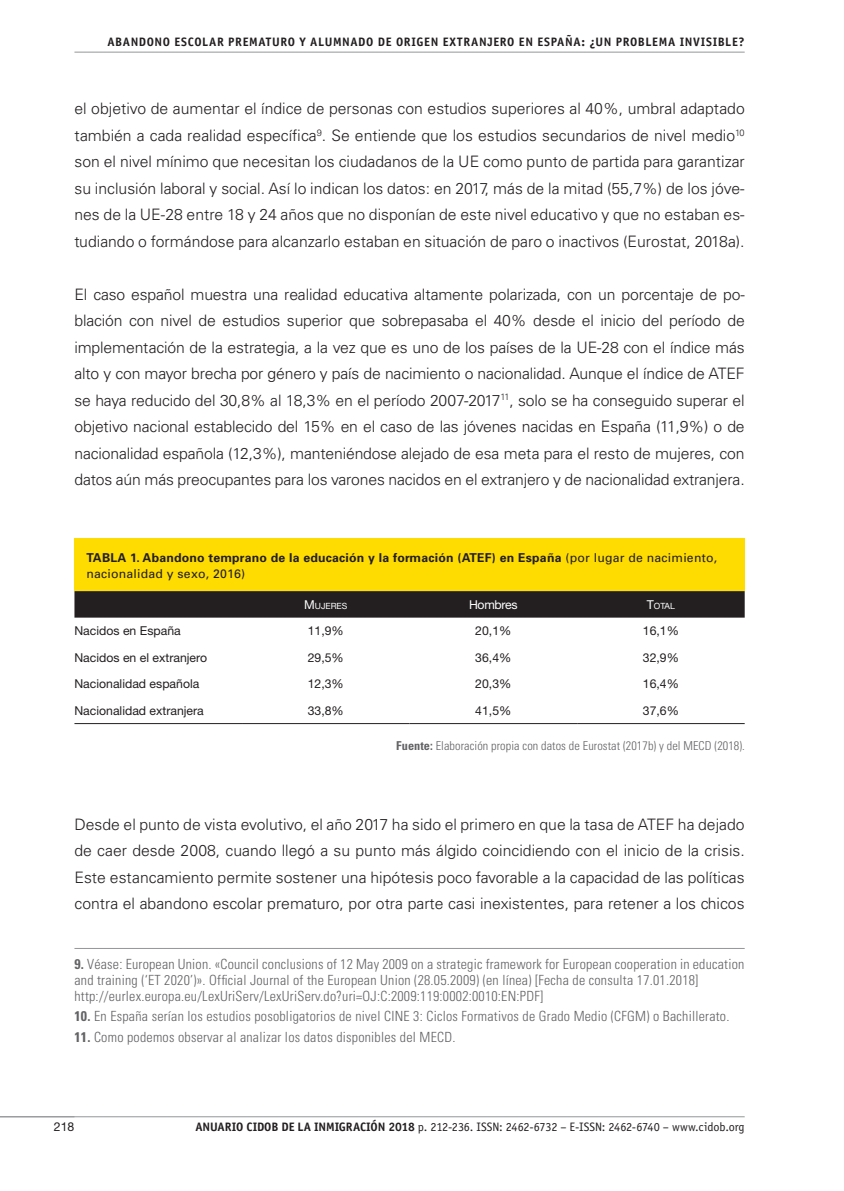
<style>
.page{position:relative;width:844px;height:1191px;background:#fff}
.page>*{position:absolute;margin:0;border:0;box-sizing:border-box;transform-origin:0 0}
.t1{font:300 15.75px/26.4px "Univers";color:#231f20;text-align:justify}
.t2{font:300 condensed 14px/15.8px "Univers";letter-spacing:.015em;color:#636366}
.t3{font:12.25px "Helvetica Neue LT Std";color:#231f20}
.t4{font:700 12.25px/15.8px "Univers";letter-spacing:.02em;color:#231f20}
.t5{font:12.25px "Officina Sans Std";letter-spacing:-.01em;color:#231f20}
.t6{font:700 12.25px "Officina Sans Std";letter-spacing:.05em;color:#231f20}
.t7{font:300 condensed 12.25px "Univers";letter-spacing:.005em;color:#636366}
.t8{font:12.25px "Helvetica Neue LT Std";letter-spacing:-.02em;color:#fff}
.t9{font:8.58px "Helvetica Neue LT Std";color:#fff}
.s1{font-weight:400}
.s2{font-size:12.25px}
.s3{font-weight:700}
</style>
<div class="page">
<hr style="left:74px;top:52px;width:670px;height:1px;background:#939598">
<hr style="left:0;top:1116px;width:744px;height:1px;background:#939598">
<div style="left:74px;top:538px;width:670px;height:53px;background:#ffdc01"></div>
<div style="left:74px;top:591px;width:670px;height:26px;background:#231f20"></div>
<hr style="left:74px;top:723px;width:168px;height:1px;background:#231f20">
<hr style="left:242px;top:723px;width:167px;height:1px;background:#231f20">
<hr style="left:409px;top:723px;width:168px;height:1px;background:#231f20">
<hr style="left:577px;top:723px;width:167px;height:1px;background:#231f20">
<hr style="left:74px;top:948px;width:670px;height:1px;background:#939598">
<p class="t6" style="left:107px;top:34px;width:638px">ABANDONO ESCOLAR PREMATURO Y ALUMNADO DE ORIGEN EXTRANJERO EN ESPAÑA: ¿UN PROBLEMA INVISIBLE?</p>
<p class="t1" style="left:74px;top:95px;width:671px">el objetivo de aumentar el índice de personas con estudios superiores al 40%, umbral adaptado también a cada realidad específica<sup>9</sup>. Se entiende que los estudios secundarios de nivel medio<sup>10 </sup>son el nivel mínimo que necesitan los ciudadanos de la UE como punto de partida para garantizar su inclusión laboral y social. Así lo indican los datos: en 2017, más de la mitad (55,7%) de los jóve&shy;nes de la UE-28 entre 18 y 24 años que no disponían de este nivel educativo y que no estaban es&shy;tudiando o formándose para alcanzarlo estaban en situación de paro o inactivos (Eurostat, 2018a).</p>
<p class="t1" style="left:74px;top:280px;width:671px">El caso español muestra una realidad educativa altamente polarizada, con un porcentaje de po&shy;blación con nivel de estudios superior que sobrepasaba el 40% desde el inicio del período de implementación de la estrategia, a la vez que es uno de los países de la UE-28 con el índice más alto y con mayor brecha por género y país de nacimiento o nacionalidad. Aunque el índice de ATEF se haya reducido del 30,8% al 18,3% en el período 2007-2017<sup>11</sup>, solo se ha conseguido superar el objetivo nacional establecido del 15% en el caso de las jóvenes nacidas en España (11,9%) o de nacionalidad española (12,3%), manteniéndose alejado de esa meta para el resto de mujeres, con datos aún más preocupantes para los varones nacidos en el extranjero y de nacionalidad extranjera.</p>
<p class="t4" style="left:86px;top:549px;width:632px">TABLA 1. Abandono temprano de la educación y la formación (ATEF) en España <span class="s1">(por lugar de nacimiento, nacionalidad y sexo, 2016)</span></p>
<p class="t9" style="left:304px;top:600px;width:45px"><span class="s2">M</span>UJERES</p>
<p class="t8" style="left:469px;top:597px;width:50px">Hombres</p>
<p class="t9" style="left:646px;top:600px;width:30px"><span class="s2">T</span>OTAL</p>
<p class="t3" style="left:74px;top:623px;width:108px">Nacidos en España</p>
<p class="t3" style="left:308px;top:623px;width:38px">11,9%</p>
<p class="t3" style="left:475px;top:623px;width:38px">20,1%</p>
<p class="t3" style="left:642px;top:623px;width:38px">16,1%</p>
<p class="t3" style="left:74px;top:650px;width:134px">Nacidos en el extranjero</p>
<p class="t3" style="left:308px;top:650px;width:38px">29,5%</p>
<p class="t3" style="left:475px;top:650px;width:38px">36,4%</p>
<p class="t3" style="left:642px;top:650px;width:38px">32,9%</p>
<p class="t3" style="left:74px;top:676px;width:126px">Nacionalidad española</p>
<p class="t3" style="left:308px;top:676px;width:38px">12,3%</p>
<p class="t3" style="left:475px;top:676px;width:38px">20,3%</p>
<p class="t3" style="left:642px;top:676px;width:38px">16,4%</p>
<p class="t3" style="left:74px;top:703px;width:131px">Nacionalidad extranjera</p>
<p class="t3" style="left:308px;top:703px;width:38px">33,8%</p>
<p class="t3" style="left:475px;top:703px;width:38px">41,5%</p>
<p class="t3" style="left:642px;top:703px;width:38px">37,6%</p>
<p class="t7" style="left:396px;top:738px;width:350px"><span class="s3">Fuente:</span> Elaboración propia con datos de Eurostat (2017b) y del MECD (2018).</p>
<p class="t1" style="left:74px;top:810px;width:671px">Desde el punto de vista evolutivo, el año 2017 ha sido el primero en que la tasa de ATEF ha dejado de caer desde 2008, cuando llegó a su punto más álgido coincidiendo con el inicio de la crisis.<br>Este estancamiento permite sostener una hipótesis poco favorable a la capacidad de las políticas contra el abandono escolar prematuro, por otra parte casi inexistentes, para retener a los chicos</p>
<p class="t2" style="left:74px;top:956px;width:671px"><span class="s3">9.</span> Véase: European Union. «Council conclusions of 12 May 2009 on a strategic framework for European cooperation in education and training (‘ET 2020’)». Official Journal of the European Union (28.05.2009) (en línea) [Fecha de consulta 17.01.2018] http://eurlex.europa.eu/LexUriServ/LexUriServ.do?uri=OJ:C:2009:119:0002:0010:EN:PDF]</p>
<p class="t2" style="left:74px;top:1008px;width:656px"><span class="s3">10.</span> En España serían los estudios posobligatorios de nivel CINE 3: Ciclos Formativos de Grado Medio (CFGM) o Bachillerato.</p>
<p class="t2" style="left:74px;top:1029px;width:382px"><span class="s3">11.</span> Como podemos observar al analizar los datos disponibles del MECD.</p>
<p class="t3" style="left:54px;top:1119px;width:22px">218</p>
<p class="t5" style="left:195px;top:1119px;width:550px"><span class="s3">ANUARIO CIDOB DE LA INMIGRACIÓN 2018</span> p. 212-236. ISSN: 2462-6732 – E-ISSN: 2462-6740 – www.cidob.org</p>
</div>
